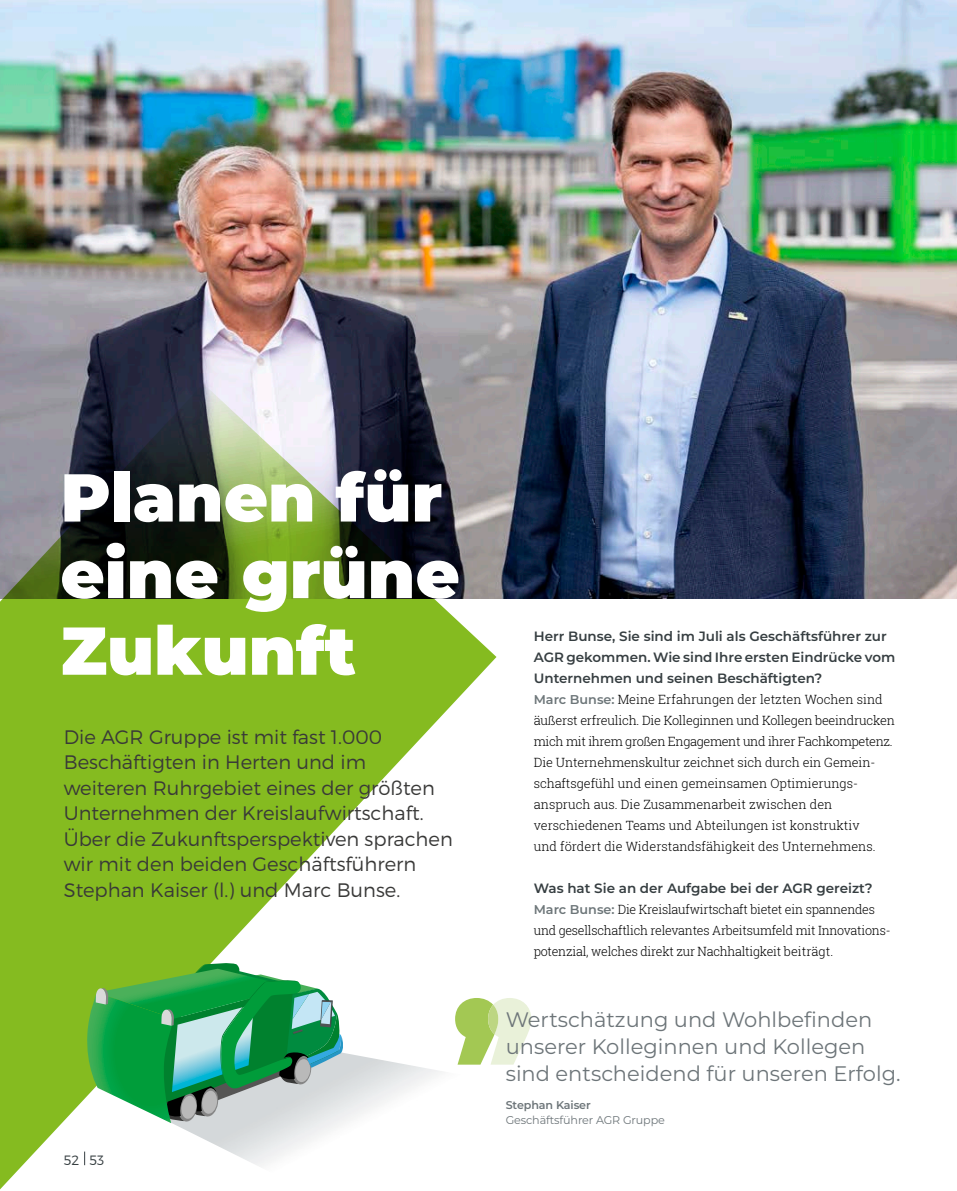
<style>
.page{position:relative;width:957px;height:1191px;background:#fff}
.page>*{position:absolute;margin:0;border:0;box-sizing:border-box;transform-origin:0 0}
.t1{font:900 67.5px/76.5px "Montserrat";color:#fff}
.t2{font:21px/27px "Montserrat";color:#6d7579}
.t3{font:300 19.5px/25.5px "Montserrat";color:#393938}
.t4{font:600 13.5px/21px "Montserrat";color:#363e41}
.t5{font:300 13.5px "Montserrat";color:#363e41}
.t6{font:300 12.75px/21px "Roboto Slab";letter-spacing:-.01em;color:#000}
.t7{font:11.25px "Montserrat";letter-spacing:-.01em;color:#6d7579}
.t8{font:600 11.25px "Montserrat";letter-spacing:-.01em;color:#6d7579}
.s1{font-family:"Montserrat";font-weight:600;color:#6d7679}
</style>
<div class="page">
<img style="left:0;top:0;width:957px;height:599px">
<svg style="left:0;top:383px;width:496px;height:807px;fill:#85bb20"></svg>
<svg style="left:455px;top:998px;width:76px;height:66px"></svg>
<img style="left:98px;top:1045px;width:390px;height:130px">
<svg style="left:85px;top:961px;width:259px;height:162px"></svg>
<svg style="left:84px;top:1151px;width:1px;height:14px"></svg>
<h1 class="t1" style="left:61px;top:455px;width:401px">Planen für eine grüne<br>Zukunft</h1>
<p class="t3" style="left:64px;top:723px;width:390px">Die AGR Gruppe ist mit fast 1.000<br>Beschäftigten in Herten und im weiteren Ruhrgebiet eines der größten Unternehmen der Kreislaufwirtschaft.<br>Über die Zukunftsperspektiven sprachen wir mit den beiden Geschäftsführern Stephan Kaiser (l.) und Marc Bunse.</p>
<p class="t5" style="left:64px;top:1152px;width:42px">52 53</p>
<p class="t4" style="left:534px;top:625px;width:363px">Herr Bunse, Sie sind im Juli als Geschäftsführer zur<br>AGR gekommen. Wie sind Ihre ersten Eindrücke vom<br>Unternehmen und seinen Beschäftigten?</p>
<p class="t6" style="left:534px;top:688px;width:362px"><span class="s1">Marc Bunse:</span> Meine Erfahrungen der letzten Wochen sind äußerst erfreulich. Die Kolleginnen und Kollegen beeindrucken mich mit ihrem großen Engagement und ihrer Fachkompetenz.<br>Die Unternehmenskultur zeichnet sich durch ein Gemein&shy;schaftsgefühl und einen gemeinsamen Optimierungs&shy;anspruch aus. Die Zusammenarbeit zwischen den verschiedenen Teams und Abteilungen ist konstruktiv<br>und fördert die Widerstandsfähigkeit des Unternehmens.</p>
<p class="t4" style="left:534px;top:877px;width:340px">Was hat Sie an der Aufgabe bei der AGR gereizt?</p>
<p class="t6" style="left:534px;top:898px;width:358px"><span class="s1">Marc Bunse:</span> Die Kreislaufwirtschaft bietet ein spannendes und gesellschaftlich relevantes Arbeitsumfeld mit Innovations&shy;potenzial, welches direkt zur Nachhaltigkeit beiträgt.</p>
<h2 class="t2" style="left:506px;top:1005px;width:396px">Wertschätzung und Wohlbefinden unserer Kolleginnen und Kollegen sind entscheidend für unseren Erfolg.</h2>
<p class="t8" style="left:506px;top:1096px;width:87px">Stephan Kaiser</p>
<p class="t7" style="left:506px;top:1111px;width:161px">Geschäftsführer AGR Gruppe</p>
</div>
